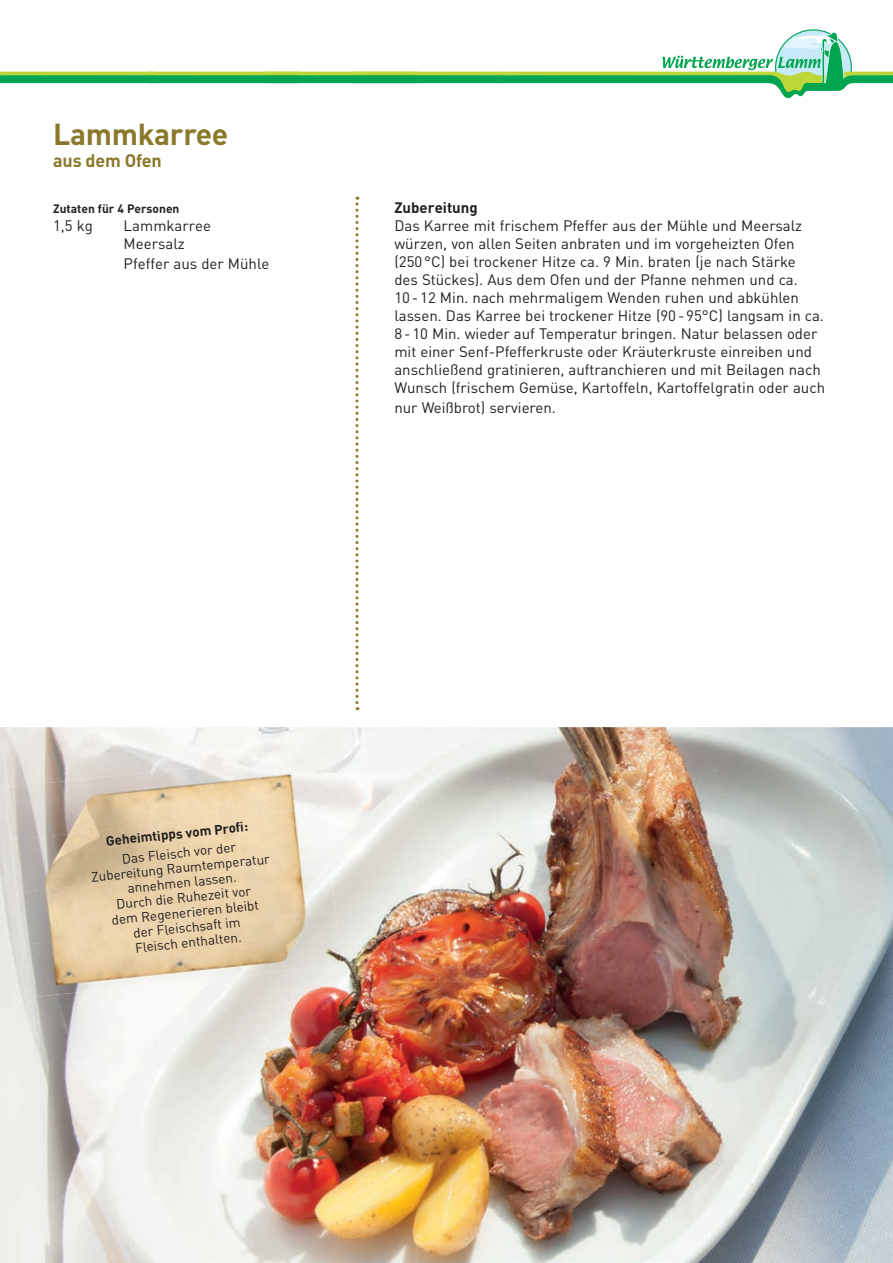
<style>
.page{position:relative;width:893px;height:1263px;background:#fff}
.page>*{position:absolute;margin:0;border:0;box-sizing:border-box;transform-origin:0 0}
.t1{font:700 30px "DIN";letter-spacing:-.01em;color:#8a792b}
.t2{font:700 18px "DIN";letter-spacing:-.01em;color:#8a792b}
.t3{font:15px/18px "DIN";color:#231f20}
.t4{font:700 15px "DIN";color:#231f20}
.t5{font:13.5px/15px "DIN";color:#231f20;text-align:center}
.t6{font:700 13.5px "DIN";color:#231f20}
.t7{font:700 12px "DIN";color:#231f20}
</style>
<div class="page">
<img style="left:0;top:727px;width:893px;height:536px">
<img style="left:5px;top:771px;width:157px;height:69px">
<img style="left:162px;top:754px;width:162px;height:69px">
<img style="left:11px;top:823px;width:156px;height:70px">
<img style="left:167px;top:807px;width:163px;height:69px">
<img style="left:16px;top:876px;width:157px;height:69px">
<img style="left:173px;top:859px;width:162px;height:69px">
<img style="left:22px;top:928px;width:162px;height:70px">
<img style="left:179px;top:912px;width:162px;height:69px">
<svg style="left:0;top:29px;width:893px;height:69px"></svg>
<svg style="left:355px;top:197px;width:3px;height:513px"></svg>
<h1 class="t1" style="left:53px;top:115px;width:177px">Lammkarree</h1>
<p class="t2" style="left:53px;top:148px;width:110px">aus dem Ofen</p>
<p class="t7" style="left:53px;top:201px;width:128px">Zutaten für 4 Personen</p>
<p class="t3" style="left:53px;top:216px;width:41px">1,5 kg</p>
<p class="t3" style="left:124px;top:216px;width:89px">Lammkarree<br>Meersalz</p>
<p class="t3" style="left:124px;top:254px;width:147px">Pfeffer aus der Mühle</p>
<p class="t4" style="left:394px;top:198px;width:85px">Zubereitung</p>
<p class="t3" style="left:394px;top:217px;width:432px">Das Karree mit frischem Pfeffer aus der Mühle und Meersalz würzen, von allen Seiten anbraten und im vorgeheizten Ofen (250 °C) bei trockener Hitze ca. 9 Min. braten (je nach Stärke<br>des Stückes). Aus dem Ofen und der Pfanne nehmen und ca.<br>10 - 12 Min. nach mehrmaligem Wenden ruhen und abkühlen lassen. Das Karree bei trockener Hitze (90 - 95°C) langsam in ca.<br>8 - 10 Min. wieder auf Temperatur bringen. Natur belassen oder mit einer Senf-Pfefferkruste oder Kräuterkruste einreiben und anschließend gratinieren, auftranchieren und mit Beilagen nach Wunsch (frischem Gemüse, Kartoffeln, Kartoffelgratin oder auch</p>
<p class="t3" style="left:394px;top:398px;width:163px">nur Weißbrot) servieren.</p>
<p class="t6" style="left:105px;top:832px;width:144px;rotate:-6deg">Geheimtipps vom Profi :</p>
<p class="t5" style="left:89px;top:854px;width:181px;rotate:-6deg">Das Fleisch vor der<br>Zubereitung Raumtemperatur annehmen lassen.<br>Durch die Ruhezeit vor<br>dem Regenerieren bleibt<br>der Fleischsaft im<br>Fleisch enthalten.</p>
</div>
